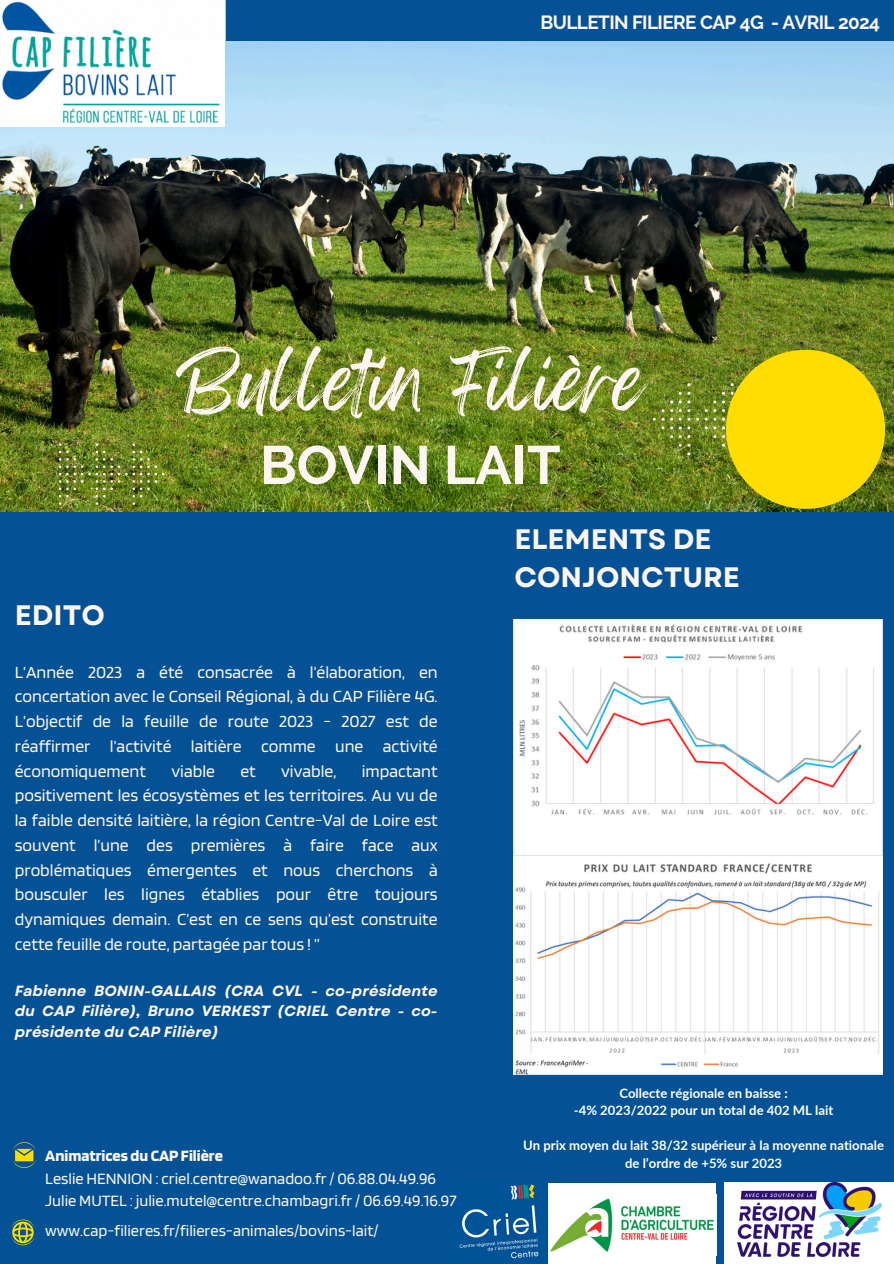
<style>
.page{position:relative;width:894px;height:1264px;background:#fff}
.page>*{position:absolute;margin:0;border:0;box-sizing:border-box;transform-origin:0 0}
.t1{font:67.65px "Feeling Passionate";color:#fdf5ef}
.t2{font:700 54px "Raleway";color:#fdf5ef}
.t3{font:700 28.05px/38.2px "Garet";color:#fdf5ef}
.t4{font:700 19.05px "Raleway";letter-spacing:-.035em;color:#fdf5ef}
.t5{font:17.7px/24.8px "Blinker";color:#fdf5ef;text-align:justify}
.t6{font:16.5px/22.5px "Blinker";color:#fdf5ef}
.t7{font:italic 700 14.85px/20.2px "Garet";color:#fdf5ef;text-align:justify}
.t8{font:700 13.05px/17.4px "Lato";color:#fff;text-align:center}
.s1{font-weight:700}
</style>
<div class="page">
<div style="left:0;top:0;width:893px;height:1263px;background:#045295"></div>
<div style="left:546px;top:1183px;width:169px;height:80px;background:#fff"></div>
<div style="left:724px;top:1182px;width:169px;height:81px;background:#fff"></div>
<svg style="left:11px;top:1219px;width:24px;height:26px"></svg>
<svg style="left:13px;top:1142px;width:23px;height:25px"></svg>
<img style="left:0;top:0;width:893px;height:512px">
<img style="left:59px;top:443px;width:105px;height:62px">
<img style="left:547px;top:1194px;width:169px;height:61px">
<img style="left:459px;top:1183px;width:88px;height:80px">
<img style="left:0;top:0;width:225px;height:126px">
<svg style="left:661px;top:418px;width:3px;height:11px"></svg>
<svg style="left:670px;top:435px;width:11px;height:3px"></svg>
<svg style="left:670px;top:418px;width:11px;height:11px"></svg>
<svg style="left:670px;top:409px;width:11px;height:3px"></svg>
<svg style="left:670px;top:392px;width:11px;height:11px"></svg>
<svg style="left:687px;top:444px;width:3px;height:11px"></svg>
<svg style="left:687px;top:418px;width:3px;height:11px"></svg>
<svg style="left:687px;top:392px;width:3px;height:11px"></svg>
<svg style="left:696px;top:418px;width:11px;height:11px"></svg>
<svg style="left:713px;top:435px;width:11px;height:3px"></svg>
<svg style="left:713px;top:418px;width:11px;height:11px"></svg>
<svg style="left:713px;top:409px;width:11px;height:3px"></svg>
<svg style="left:713px;top:392px;width:11px;height:11px"></svg>
<svg style="left:730px;top:392px;width:3px;height:8px"></svg>
<img style="left:737px;top:1182px;width:143px;height:74px">
<div style="left:226px;top:0;width:667px;height:41px;background:#045295"></div>
<div style="left:725px;top:350px;width:159px;height:159px;background:#fd0;border-radius:50%"></div>
<img style="left:513px;top:619px;width:368px;height:455px">
<p class="t4" style="left:540px;top:11px;width:341px">BULLETIN FILIERE CAP 4G - AVRIL 2024</p>
<h3 class="t1" style="left:176px;top:327px;width:470px">Bulletin Filière</h3>
<p class="t2" style="left:260px;top:433px;width:302px">BOVIN LAIT</p>
<p class="t3" style="left:15px;top:596px;width:91px">EDITO</p>
<p class="t5" style="left:15px;top:659px;width:424px">L’Année 2023 a été consacrée à l’élaboration, en concertation avec le Conseil Régional, à du CAP Filière 4G.<br>L’objectif de la feuille de route 2023 - 2027 est de réaffirmer l’activité laitière comme une activité économiquement</p>
<p class="t5" style="left:15px;top:758px;width:424px;text-indent:347px">impactant positivement les écosystèmes et les territoires. Au vu de la faible densité laitière, la région Centre-Val de Loire est souvent l’une des premières à faire face aux problématiques émergentes et nous cherchons à bousculer les lignes établies pour être toujours dynamiques demain. C’est en ce sens qu’est construite cette feuille de route, partagée par tous ! ”</p>
<p class="t7" style="left:15px;top:980px;width:424px">Fabienne BONIN-GALLAIS (CRA CVL - co-présidente du CAP Filière), Bruno VERKEST (CRIEL Centre - co&shy;présidente du CAP Filière)</p>
<p class="t5" style="left:171px;top:758px;width:45px">viable</p>
<p class="t5" style="left:240px;top:758px;width:17px">et</p>
<p class="t5" style="left:281px;top:758px;width:57px">vivable,</p>
<h5 class="t6" style="left:45px;top:1143px;width:413px"><span class="s1">Animatrices du CAP Filière<br></span>Leslie HENNION : criel.centre@wanadoo.fr / 06.88.04.49.96<br>Julie MUTEL : julie.mutel@centre.chambagri.fr / 06.69.49.16.97</h5>
<h3 class="t6" style="left:45px;top:1218px;width:335px">www.cap-filieres.fr/filieres-animales/bovins-lait/</h3>
<p class="t3" style="left:514px;top:520px;width:227px">ELEMENTS DE<br>CONJONCTURE</p>
<p class="t8" style="left:619px;top:1084px;width:170px">Collecte régionale en baisse :</p>
<p class="t8" style="left:573px;top:1101px;width:261px">-4% 2023/2022 pour un total de 402 ML lait</p>
<p class="t8" style="left:523px;top:1136px;width:362px">Un prix moyen du lait 38/32 supérieur à la moyenne nationale de l’ordre de +5% sur 2023</p>
</div>
